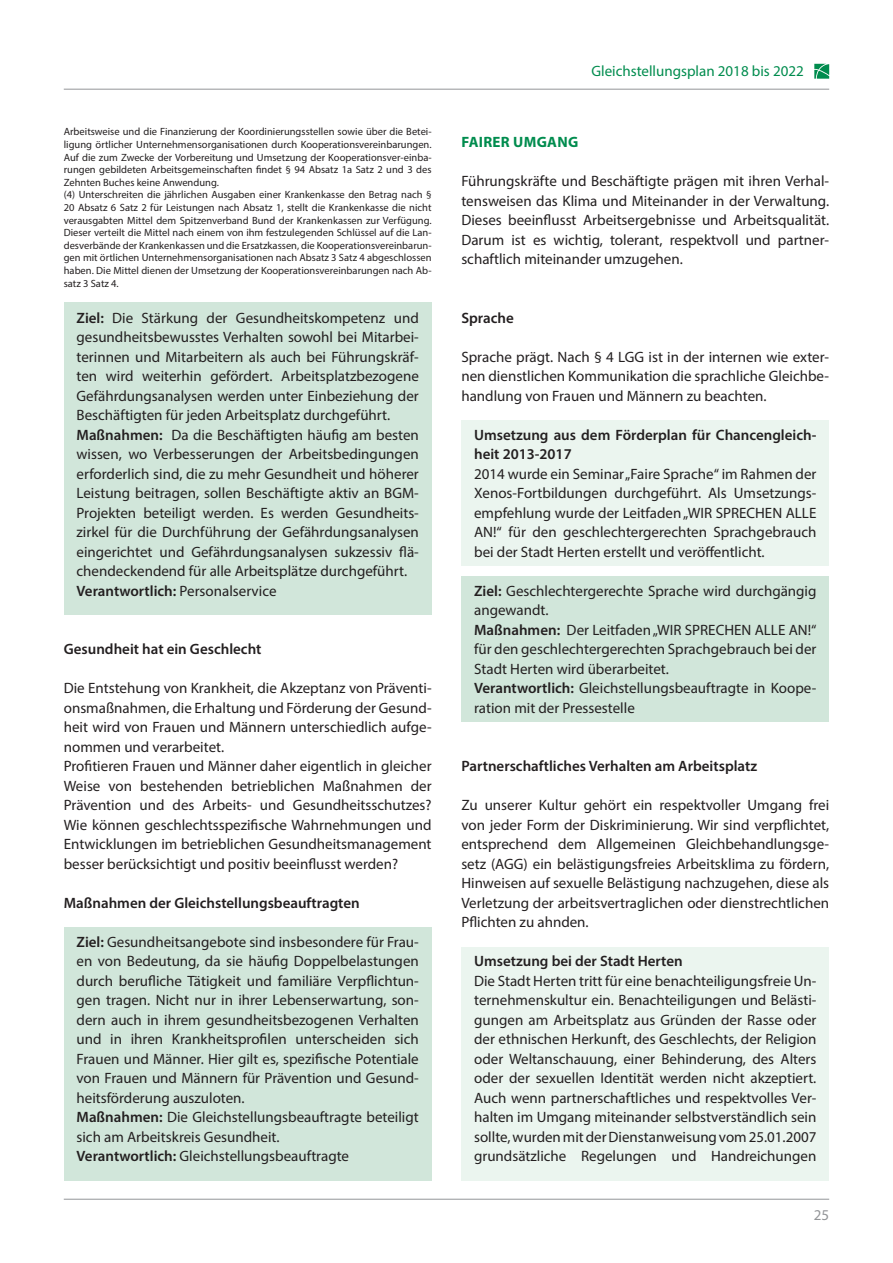
<style>
.page{position:relative;width:893px;height:1263px;background:#fff}
.page>*{position:absolute;margin:0;border:0;box-sizing:border-box;transform-origin:0 0}
.Fließtext{font:15px/19.5px "Myriad Pro";color:#231f20;text-align:justify}
.Fließtext-2{font:600 15px/19.5px "Myriad Pro";color:#231f20}
.t1{font:15px "Myriad Pro";color:#008c4e}
.Zwischenüberschrift{font:700 15px "Myriad Pro";letter-spacing:.02em;color:#008c4e}
.t2{font:15px "Myriad Pro";color:#939598}
.Fließtext-3{font:10.5px/12.6px "Myriad Pro";color:#231f20;text-align:justify}
.s1{font-weight:600}
.s2{font-weight:400}
</style>
<div class="page">
<hr style="left:64px;top:89px;width:765px;height:1px;background:#939598">
<svg style="left:814px;top:64px;width:15px;height:15px"></svg>
<hr style="left:64px;top:1199px;width:765px;height:1px;background:#939598">
<div style="left:461px;top:576px;width:368px;height:146px;background:#d1e6da"></div>
<div style="left:64px;top:927px;width:368px;height:254px;background:#d1e6da"></div>
<div style="left:64px;top:303px;width:368px;height:312px;background:#d1e6da"></div>
<div style="left:461px;top:947px;width:368px;height:234px;background:#ebf5ef"></div>
<div style="left:461px;top:420px;width:368px;height:146px;background:#ebf5ef"></div>
<p class="Fließtext-3" style="left:64px;top:125px;width:369px">Arbeitsweise und die Finanzierung der Koordinierungsstellen sowie über die Betei&shy;ligung örtlicher Unternehmensorganisationen durch Kooperationsvereinbarungen.<br>Auf die zum Zwecke der Vorbereitung und Umsetzung der Kooperationsver-einba&shy;rungen gebildeten Arbeitsgemeinschaften findet § 94 Absatz 1a Satz 2 und 3 des Zehnten Buches keine Anwendung.</p>
<p class="Fließtext-3" style="left:64px;top:188px;width:369px">(4) Unterschreiten die jährlichen Ausgaben einer Krankenkasse den Betrag nach § 20 Absatz 6 Satz 2 für Leistungen nach Absatz 1, stellt die Krankenkasse die nicht verausgabten Mittel dem Spitzenverband Bund der Krankenkassen zur Verfügung.<br>Dieser verteilt die Mittel nach einem von ihm festzulegenden Schlüssel auf die Lan&shy;desverbände der Krankenkassen und die Ersatzkassen, die Kooperationsvereinbarun&shy;gen mit örtlichen Unternehmensorganisationen nach Absatz 3 Satz 4 abgeschlossen haben. Die Mittel dienen der Umsetzung der Kooperationsvereinbarungen nach Ab&shy;satz 3 Satz 4.</p>
<p class="Fließtext" style="left:77px;top:308px;width:344px"><span class="s1">Ziel:</span> Die Stärkung der Gesundheitskompetenz und gesundheitsbewusstes Verhalten sowohl bei Mitarbei&shy;terinnen und Mitarbeitern als auch bei Führungskräf&shy;ten wird weiterhin gefördert. Arbeitsplatzbezogene Gefährdungsanalysen werden unter Einbeziehung der Beschäftigten für jeden Arbeitsplatz durchgeführt.</p>
<p class="Fließtext" style="left:77px;top:425px;width:344px"><span class="s1">Maßnahmen:</span> Da die Beschäftigten häufig am besten wissen, wo Verbesserungen der Arbeitsbedingungen erforderlich sind, die zu mehr Gesundheit und höherer Leistung beitragen, sollen Beschäftigte aktiv an BGM-Projekten beteiligt werden. Es werden Gesundheits&shy;zirkel für die Durchführung der Gefährdungsanalysen eingerichtet und Gefährdungsanalysen sukzessiv flä&shy;chendeckendend für alle Arbeitsplätze durchgeführt.</p>
<p class="Fließtext-2" style="left:77px;top:580px;width:201px">Verantwortlich: <span class="s2">Personalservice</span></p>
<p class="Fließtext-2" style="left:64px;top:639px;width:199px">Gesundheit hat ein Geschlecht</p>
<p class="Fließtext" style="left:64px;top:678px;width:369px">Die Entstehung von Krankheit, die Akzeptanz von Präventi&shy;onsmaßnahmen, die Erhaltung und Förderung der Gesund&shy;heit wird von Frauen und Männern unterschiedlich aufge&shy;nommen und verarbeitet.</p>
<p class="Fließtext" style="left:64px;top:756px;width:369px">Profitieren Frauen und Männer daher eigentlich in gleicher Weise von bestehenden betrieblichen Maßnahmen der Prävention und des Arbeits- und Gesundheitsschutzes?<br>Wie können geschlechtsspezifische Wahrnehmungen und Entwicklungen im betrieblichen Gesundheitsmanagement besser berücksichtigt und positiv beeinflusst werden?</p>
<p class="Fließtext-2" style="left:64px;top:892px;width:298px">Maßnahmen der Gleichstellungsbeauftragten</p>
<p class="Fließtext" style="left:77px;top:932px;width:344px"><span class="s1">Ziel:</span> Gesundheitsangebote sind insbesondere für Frau&shy;en von Bedeutung, da sie häufig Doppelbelastungen durch berufliche Tätigkeit und familiäre Verpflichtun&shy;gen tragen. Nicht nur in ihrer Lebenserwartung, son&shy;dern auch in ihrem gesundheitsbezogenen Verhalten und in ihren Krankheitsprofilen unterscheiden sich Frauen und Männer. Hier gilt es, spezifische Potentiale von Frauen und Männern für Prävention und Gesund&shy;heitsförderung auszuloten.</p>
<p class="Fließtext" style="left:77px;top:1107px;width:344px"><span class="s1">Maßnahmen:</span> Die Gleichstellungsbeauftragte beteiligt sich am Arbeitskreis Gesundheit.</p>
<p class="Fließtext" style="left:77px;top:1146px;width:274px"><span class="s1">Verantwortlich:</span> Gleichstellungsbeauftragte</p>
<p class="t1" style="left:591px;top:62px;width:214px">Gleichstellungsplan 2018 bis 2022</p>
<p class="Zwischenüberschrift" style="left:461px;top:132px;width:118px">FAIRER UMGANG</p>
<p class="Fließtext" style="left:461px;top:171px;width:369px">Führungskräfte und Beschäftigte prägen mit ihren Verhal&shy;tensweisen das Klima und Miteinander in der Verwaltung.<br>Dieses beeinflusst Arbeitsergebnisse und Arbeitsqualität.<br>Darum ist es wichtig, tolerant, respektvoll und partner&shy;schaftlich miteinander umzugehen.</p>
<p class="Fließtext-2" style="left:461px;top:307px;width:54px">Sprache</p>
<p class="Fließtext" style="left:461px;top:347px;width:369px">Sprache prägt. Nach § 4 LGG ist in der internen wie exter&shy;nen dienstlichen Kommunikation die sprachliche Gleichbe&shy;handlung von Frauen und Männern zu beachten.</p>
<p class="Fließtext-2" style="left:474px;top:424px;width:344px">Umsetzung aus dem Förderplan für Chancengleich&shy;heit 2013-2017</p>
<p class="Fließtext" style="left:474px;top:464px;width:344px">2014 wurde ein Seminar „Faire Sprache“ im Rahmen der Xenos-Fortbildungen durchgeführt. Als Umsetzungs&shy;empfehlung wurde der Leitfaden „WIR SPRECHEN ALLE AN!“ für den geschlechtergerechten Sprachgebrauch bei der Stadt Herten erstellt und veröffentlicht.</p>
<p class="Fließtext" style="left:474px;top:581px;width:344px"><span class="s1">Ziel:</span> Geschlechtergerechte Sprache wird durchgängig angewandt.</p>
<p class="Fließtext" style="left:474px;top:620px;width:344px"><span class="s1">Maßnahmen:</span> Der Leitfaden „WIR SPRECHEN ALLE AN!“ für den geschlechtergerechten Sprachgebrauch bei der Stadt Herten wird überarbeitet.</p>
<p class="Fließtext" style="left:474px;top:678px;width:344px"><span class="s1">Verantwortlich:</span> Gleichstellungsbeauftragte in Koope&shy;ration mit der Pressestelle</p>
<p class="Fließtext-2" style="left:461px;top:756px;width:297px">Partnerschaftliches Verhalten am Arbeitsplatz</p>
<p class="Fließtext" style="left:461px;top:795px;width:369px">Zu unserer Kultur gehört ein respektvoller Umgang frei von jeder Form der Diskriminierung. Wir sind verpflichtet, entsprechend dem Allgemeinen Gleichbehandlungsge&shy;setz (AGG) ein belästigungsfreies Arbeitsklima zu fördern, Hinweisen auf sexuelle Belästigung nachzugehen, diese als Verletzung der arbeitsvertraglichen oder dienstrechtlichen Pflichten zu ahnden.</p>
<p class="Fließtext-2" style="left:474px;top:951px;width:210px">Umsetzung bei der Stadt Herten</p>
<p class="Fließtext" style="left:474px;top:971px;width:344px">Die Stadt Herten tritt für eine benachteiligungsfreie Un&shy;ternehmenskultur ein. Benachteiligungen und Belästi&shy;gungen am Arbeitsplatz aus Gründen der Rasse oder der ethnischen Herkunft, des Geschlechts, der Religion oder Weltanschauung, einer Behinderung, des Alters oder der sexuellen Identität werden nicht akzeptiert.<br>Auch wenn partnerschaftliches und respektvolles Ver&shy;halten im Umgang miteinander selbstverständlich sein sollte, wurden mit der Dienstanweisung vom 25.01.2007 grundsätzliche Regelungen und Handreichungen</p>
<p class="t2" style="left:814px;top:1206px;width:17px">25</p>
</div>
